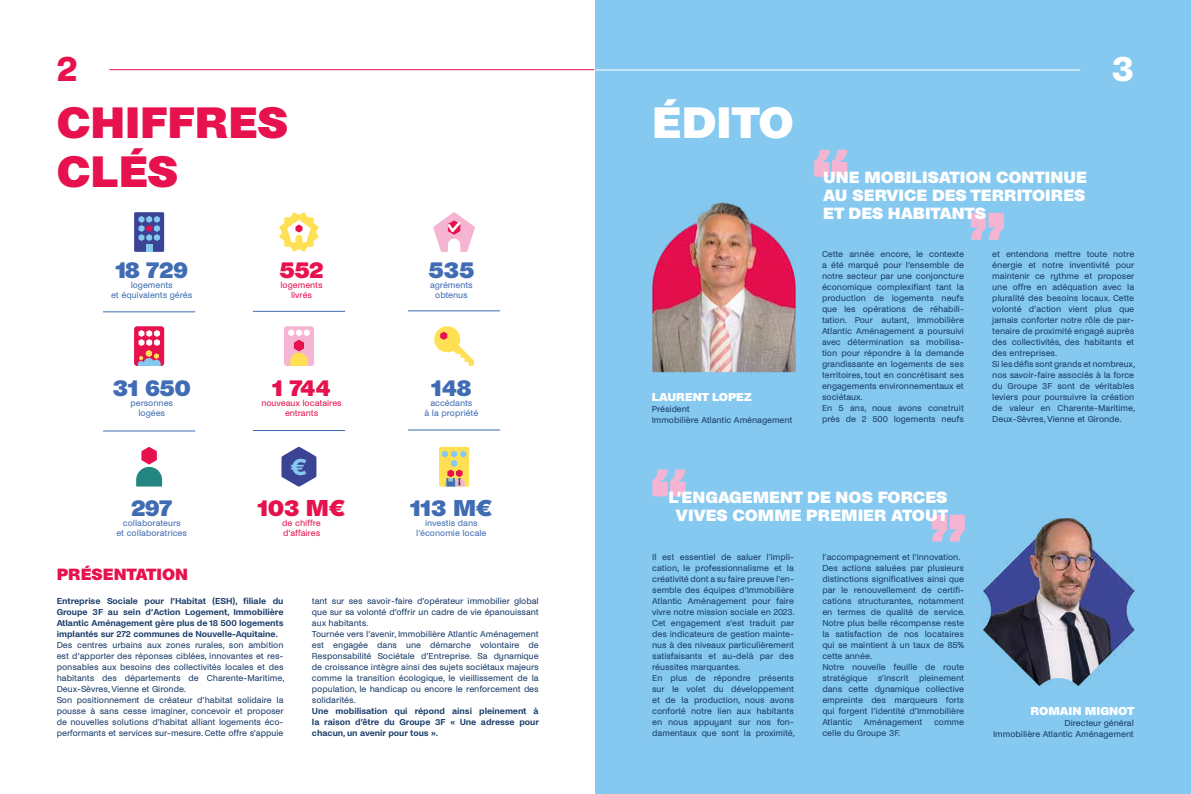
<style>
.page{position:relative;width:1191px;height:794px;background:#fff}
.page>*{position:absolute;margin:0;border:0;box-sizing:border-box;transform-origin:0 0}
.t1{font:900 46px "Noi Grotesk";color:#e6114d}
.t2{font:900 46px "Noi Grotesk";color:#fff}
.t3{font:700 36px "Noi Grotesk";color:#e6114d}
.t4{font:700 36px "Noi Grotesk";color:#fff}
.t5{font:900 24px "Noi Grotesk";letter-spacing:-.005em;color:#3f6cb3}
.t6{font:900 24px "Noi Grotesk";color:#e6114d}
.t7{font:700 24px "Noi Grotesk";color:#85c9f0}
.SOUS_TITRE{font:900 17px/18px "Noi Grotesk";color:#fff;text-align:justify}
.t8{font:900 17px "Noi Grotesk";color:#e6114d}
.t9{font:900 12px "Noi Grotesk";color:#fff}
.t10{font:9px/11px "Noi Grotesk";color:#183b68;text-align:justify}
.t11{font:600 9px/11px "Noi Grotesk";color:#183b68;text-align:justify}
.t12{font:9px "Noi Grotesk";color:#3f6cb3}
.t13{font:9px "Noi Grotesk";color:#e6114d}
</style>
<div class="page">
<div style="left:595px;top:0;width:596px;height:794px;background:#85c9f0"></div>
<svg style="left:970px;top:213px;width:33px;height:27px"></svg>
<svg style="left:814px;top:150px;width:33px;height:27px"></svg>
<svg style="left:931px;top:514px;width:34px;height:27px"></svg>
<svg style="left:652px;top:469px;width:33px;height:27px"></svg>
<hr style="left:595px;top:69px;width:485px;height:1px;background:#fff">
<hr style="left:110px;top:69px;width:484px;height:1px;background:#e6114d">
<img style="left:982px;top:518px;width:152px;height:167px">
<img style="left:652px;top:202px;width:143px;height:171px">
<div style="left:134px;top:212px;width:30px;height:40px;background:#3b4395;border-radius:2px"></div>
<div style="left:146px;top:244px;width:6px;height:8px;background:#85c9f0"></div>
<svg style="left:138px;top:216px;width:22px;height:25px"></svg>
<div style="left:134px;top:326px;width:30px;height:40px;background:#e6114d;border-radius:3px"></div>
<svg style="left:138px;top:330px;width:23px;height:36px"></svg>
<svg style="left:136px;top:447px;width:26px;height:39px"></svg>
<hr style="left:103px;top:311px;width:92px;height:1px;background:#3f6cb3">
<hr style="left:103px;top:431px;width:92px;height:1px;background:#3f6cb3">
<svg style="left:279px;top:212px;width:40px;height:40px"></svg>
<div style="left:284px;top:326px;width:30px;height:40px;background:#f5b5d2;border-radius:3px"></div>
<svg style="left:281px;top:447px;width:35px;height:39px"></svg>
<hr style="left:253px;top:311px;width:92px;height:1px;background:#3f6cb3">
<hr style="left:253px;top:430px;width:92px;height:1px;background:#3f6cb3">
<svg style="left:288px;top:329px;width:22px;height:37px"></svg>
<svg style="left:434px;top:326px;width:40px;height:40px"></svg>
<div style="left:439px;top:447px;width:30px;height:39px;background:#ffe054;border-radius:2px"></div>
<svg style="left:433px;top:212px;width:42px;height:40px"></svg>
<hr style="left:408px;top:310px;width:92px;height:1px;background:#3f6cb3">
<hr style="left:408px;top:430px;width:92px;height:1px;background:#3f6cb3">
<svg style="left:442px;top:450px;width:24px;height:36px"></svg>
<p class="t3" style="left:57px;top:49px;width:23px">2</p>
<p class="t4" style="left:1111px;top:49px;width:24px">3</p>
<p class="t1" style="left:57px;top:96px;width:233px">CHIFFRES</p>
<p class="t2" style="left:652px;top:96px;width:143px">ÉDITO</p>
<p class="t1" style="left:57px;top:145px;width:123px">CLÉS</p>
<p class="t5" style="left:116px;top:256px;width:74px">18 729</p>
<p class="t12" style="left:131px;top:280px;width:44px">logements</p>
<p class="t12" style="left:111px;top:290px;width:83px">et équivalents gérés</p>
<p class="t5" style="left:113px;top:374px;width:79px">31 650</p>
<p class="t12" style="left:130px;top:398px;width:44px">personnes</p>
<p class="t12" style="left:138px;top:407px;width:28px">logées</p>
<p class="t6" style="left:279px;top:256px;width:46px">552</p>
<p class="t13" style="left:280px;top:280px;width:44px">logements</p>
<p class="t13" style="left:291px;top:290px;width:23px">livrés</p>
<p class="t6" style="left:273px;top:374px;width:59px">1 744</p>
<p class="t13" style="left:261px;top:398px;width:82px">nouveaux locataires</p>
<p class="t13" style="left:285px;top:407px;width:35px">entrants</p>
<p class="t7" style="left:291px;top:453px;width:18px">€</p>
<p class="t5" style="left:428px;top:256px;width:47px">535</p>
<p class="t12" style="left:430px;top:280px;width:44px">agréments</p>
<p class="t12" style="left:435px;top:290px;width:34px">obtenus</p>
<p class="t5" style="left:431px;top:374px;width:41px">148</p>
<p class="t12" style="left:430px;top:398px;width:44px">accédants</p>
<p class="t12" style="left:424px;top:407px;width:55px">à la propriété</p>
<p class="t9" style="left:651px;top:390px;width:101px">LAURENT LOPEZ</p>
<p class="t10" style="left:651px;top:403px;width:40px">Président</p>
<p class="t10" style="left:651px;top:414px;width:142px">Immobilière Atlantic Aménagement</p>
<p class="SOUS_TITRE" style="left:823px;top:168px;width:265px">UNE MOBILISATION CONTINUE AU SERVICE DES TERRITOIRES ET DES HABITANTS</p>
<p class="t10" style="left:822px;top:248px;width:143px">Cette année encore, le contexte a été marqué pour l’ensemble de notre secteur par une conjoncture économique complexifiant tant la production de logements neufs que les opérations de réhabili&shy;tation. Pour autant, Immobilière Atlantic Aménagement a poursuivi avec détermination sa mobilisa&shy;tion pour répondre à la demande grandissante en logements de ses territoires, tout en concrétisant ses engagements environnementaux et sociétaux.</p>
<p class="t10" style="left:822px;top:402px;width:143px">En 5 ans, nous avons construit près de 2 500 logements neufs</p>
<p class="t10" style="left:992px;top:248px;width:144px">et entendons mettre toute notre énergie et notre inventivité pour maintenir ce rythme et proposer une offre en adéquation avec la pluralité des besoins locaux. Cette volonté d’action vient plus que jamais conforter notre rôle de par&shy;tenaire de proximité engagé auprès des collectivités, des habitants et des entreprises.</p>
<p class="t10" style="left:992px;top:358px;width:144px">Si les défis sont grands et nombreux, nos savoir-faire associés à la force du Groupe 3F sont de véritables leviers pour poursuivre la création de valeur en Charente-Maritime, Deux-Sèvres, Vienne et Gironde.</p>
<p class="t5" style="left:131px;top:494px;width:43px">297</p>
<p class="t12" style="left:123px;top:518px;width:59px">collaborateurs</p>
<p class="t12" style="left:116px;top:527px;width:72px">et collaboratrices</p>
<p class="t8" style="left:57px;top:565px;width:133px">PRÉSENTATION</p>
<p class="t6" style="left:258px;top:494px;width:89px">103 M€</p>
<p class="t13" style="left:282px;top:518px;width:40px">de chiffre</p>
<p class="t13" style="left:283px;top:527px;width:39px">d’affaires</p>
<p class="t5" style="left:410px;top:494px;width:83px">113 M€</p>
<p class="t12" style="left:425px;top:518px;width:54px">investis dans</p>
<p class="t12" style="left:416px;top:527px;width:72px">l’économie locale</p>
<p class="t11" style="left:57px;top:595px;width:228px">Entreprise Sociale pour l’Habitat (ESH), filiale du Groupe 3F au sein d’Action Logement, Immobilière Atlantic Aménagement gère plus de 18 500 logements implantés sur 272 communes de Nouvelle-Aquitaine.</p>
<p class="t10" style="left:57px;top:639px;width:229px">Des centres urbains aux zones rurales, son ambition est d’apporter des réponses ciblées, innovantes et res&shy;ponsables aux besoins des collectivités locales et des habitants des départements de Charente-Maritime, Deux-Sèvres, Vienne et Gironde.</p>
<p class="t10" style="left:57px;top:694px;width:229px">Son positionnement de créateur d’habitat solidaire la pousse à sans cesse imaginer, concevoir et proposer de nouvelles solutions d’habitat alliant logements éco&shy;performants et services sur-mesure. Cette offre s’appuie</p>
<p class="t10" style="left:312px;top:595px;width:228px">tant sur ses savoir-faire d’opérateur immobilier global que sur sa volonté d’offrir un cadre de vie épanouissant aux habitants.</p>
<p class="t10" style="left:312px;top:628px;width:228px">Tournée vers l’avenir, Immobilière Atlantic Aménagement est engagée dans une démarche volontaire de Responsabilité Sociétale d’Entreprise. Sa dynamique de croissance intègre ainsi des sujets sociétaux majeurs comme la transition écologique, le vieillissement de la population, le handicap ou encore le renforcement des solidarités.</p>
<p class="t11" style="left:312px;top:705px;width:229px">Une mobilisation qui répond ainsi pleinement à la raison d’être du Groupe 3F « Une adresse pour chacun, un avenir pour tous ».</p>
<p class="SOUS_TITRE" style="left:668px;top:488px;width:281px;text-align:center">L’ENGAGEMENT DE NOS FORCES<br>VIVES COMME PREMIER ATOUT</p>
<p class="t10" style="left:652px;top:551px;width:144px;text-align:left">Il est essentiel de saluer l’impli&shy;cation, le professionnalisme et la créativité dont a su faire preuve l’en&shy;semble des équipes d’Immobilière Atlantic Aménagement pour faire vivre notre mission sociale en 2023.<br>Cet engagement s’est traduit par des indicateurs de gestion mainte&shy;nus à des niveaux particulièrement satisfaisants et au-delà par des réussites marquantes.</p>
<p class="t10" style="left:652px;top:672px;width:144px">En plus de répondre présents sur le volet du développement et de la production, nous avons conforté notre lien aux habitants en nous appuyant sur nos fon&shy;damentaux que sont la proximité,</p>
<p class="t10" style="left:822px;top:551px;width:140px">l’accompagnement et l’innovation.</p>
<p class="t10" style="left:822px;top:562px;width:144px">Des actions saluées par plusieurs distinctions significatives ainsi que par le renouvellement de certifi&shy;cations structurantes, notamment en termes de qualité de service.<br>Notre plus belle récompense reste la satisfaction de nos locataires qui se maintient à un taux de 85% cette année.</p>
<p class="t10" style="left:822px;top:661px;width:143px">Notre nouvelle feuille de route stratégique s’inscrit pleinement dans cette dynamique collective empreinte des marqueurs forts qui forgent l’identité d’Immobilière Atlantic</p>
<p class="t10" style="left:864px;top:716px;width:60px">Aménagement</p>
<p class="t10" style="left:934px;top:716px;width:32px">comme</p>
<p class="t10" style="left:822px;top:727px;width:79px">celle du Groupe 3F.</p>
<p class="t9" style="left:1030px;top:704px;width:105px">ROMAIN MIGNOT</p>
<p class="t10" style="left:993px;top:718px;width:142px;text-align:right">Directeur général<br>Immobilière Atlantic Aménagement</p>
</div>
